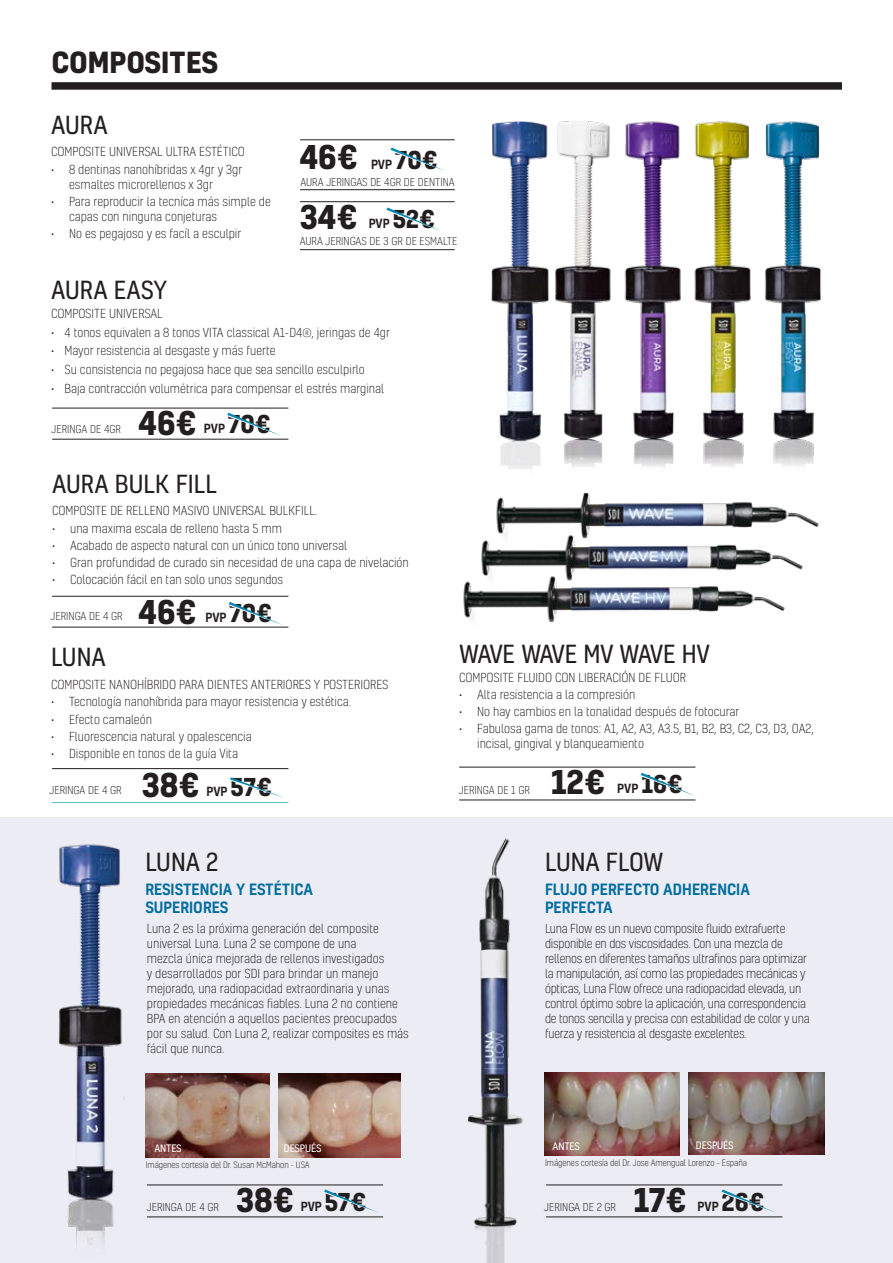
<style>
.page{position:relative;width:893px;height:1263px;background:#fff}
.page>*{position:absolute;margin:0;border:0;box-sizing:border-box;transform-origin:0 0}
.t1{font:700 31.5px "Kelson";color:#231f20}
.t2{font:700 28.05px "Kelson";color:#231f20}
.t3{font:24px "Kelson";color:#231f20}
.t4{font:24px "Kelson";letter-spacing:-.075em;color:#231f20}
.t5{font:500 15px/18px "Kelson";color:#006d9e}
.t6{font:500 12.15px "Kelson";color:#231f20}
.t7{font:300 12px/15px "Kelson";color:#231f20}
.t8{font:300 12px/15px "Kelson";letter-spacing:-.02em;color:#231f20}
.t9{font:300 10.5px "Kelson";color:#231f20}
.t10{font:9.9px "Kelson";letter-spacing:-.01em;color:#fff}
.t11{font:300 8.55px "Kelson";letter-spacing:-.01em;color:#231f20}
.s1{font-weight:700;font-size:23.7px}
</style>
<div class="page">
<div style="left:0;top:817px;width:893px;height:446px;background:#ececf4"></div>
<img style="left:563px;top:121px;width:259px;height:346px">
<img style="left:496px;top:492px;width:323px;height:39px">
<img style="left:481px;top:531px;width:322px;height:41px">
<img style="left:463px;top:572px;width:322px;height:51px">
<div style="left:52px;top:82px;width:790px;height:8px;background:#231f20"></div>
<img style="left:491px;top:121px;width:72px;height:348px">
<img style="left:468px;top:838px;width:55px;height:425px">
<img style="left:145px;top:1073px;width:124px;height:84px">
<img style="left:278px;top:1073px;width:122px;height:84px">
<img style="left:58px;top:844px;width:66px;height:402px">
<img style="left:544px;top:1073px;width:136px;height:82px">
<img style="left:689px;top:1072px;width:135px;height:82px">
<svg style="left:390px;top:148px;width:55px;height:23px"></svg>
<svg style="left:386px;top:207px;width:55px;height:24px"></svg>
<svg style="left:230px;top:777px;width:54px;height:21px"></svg>
<svg style="left:641px;top:773px;width:54px;height:23px"></svg>
<svg style="left:324px;top:1189px;width:54px;height:24px"></svg>
<svg style="left:722px;top:1189px;width:54px;height:24px"></svg>
<hr style="left:300px;top:140px;width:155px;height:1px;background:#231f20">
<hr style="left:300px;top:201px;width:155px;height:1px;background:#231f20">
<svg style="left:227px;top:413px;width:54px;height:23px"></svg>
<hr style="left:52px;top:408px;width:236px;height:1px;background:#231f20">
<hr style="left:52px;top:439px;width:236px;height:1px;background:#231f20">
<svg style="left:229px;top:602px;width:54px;height:23px"></svg>
<hr style="left:52px;top:596px;width:236px;height:1px;background:#231f20">
<hr style="left:52px;top:627px;width:236px;height:1px;background:#231f20">
<hr style="left:300px;top:189px;width:155px;height:1px;background:#231f20">
<hr style="left:300px;top:249px;width:155px;height:1px;background:#231f20">
<hr style="left:52px;top:768px;width:236px;height:1px;background:#231f20">
<hr style="left:459px;top:767px;width:236px;height:1px;background:#231f20">
<hr style="left:147px;top:1185px;width:236px;height:1px;background:#231f20">
<hr style="left:147px;top:1216px;width:236px;height:1px;background:#231f20">
<hr style="left:546px;top:1216px;width:236px;height:1px;background:#231f20">
<hr style="left:546px;top:1185px;width:236px;height:1px;background:#231f20">
<hr style="left:459px;top:800px;width:236px;height:1px;background:#231f20">
<hr style="left:52px;top:802px;width:236px;height:1px;background:#54c3c1">
<h2 class="t2" style="left:52px;top:42px;width:168px">COMPOSITES</h2>
<h3 class="t3" style="left:51px;top:109px;width:58px">AURA</h3>
<p class="t7" style="left:51px;top:144px;width:195px">COMPOSITE UNIVERSAL ULTRA ESTÉTICO</p>
<p class="t7" style="left:69px;top:161px;width:175px;text-indent:-18px">• 8 dentinas nanohíbridas x 4gr y 3gr esmaltes microrellenos x 3gr</p>
<p class="t7" style="left:69px;top:193px;width:203px;text-indent:-18px">• Para reproducir la tecníca más simple de capas con ninguna conjeturas</p>
<p class="t7" style="left:51px;top:226px;width:192px">• No es pegajoso y es facíl a esculpir</p>
<h1 class="t1" style="left:300px;top:134px;width:60px">46€</h1>
<p class="t9" style="left:300px;top:176px;width:156px">AURA JERINGAS DE 4GR DE DENTINA</p>
<p class="t6" style="left:371px;top:156px;width:68px">PVP <span class="s1">70€</span></p>
<h1 class="t1" style="left:300px;top:195px;width:59px">34€</h1>
<p class="t9" style="left:300px;top:234px;width:159px">AURA JERINGAS DE 3 GR DE ESMALTE</p>
<p class="t6" style="left:369px;top:215px;width:68px">PVP <span class="s1">52€</span></p>
<h3 class="t3" style="left:51px;top:274px;width:118px">AURA EASY</h3>
<p class="t7" style="left:51px;top:306px;width:113px">COMPOSITE UNIVERSAL</p>
<p class="t7" style="left:51px;top:324px;width:340px">• 4 tonos equivalen a 8 tonos VITA classical A1-D4®, jeringas de 4gr</p>
<p class="t7" style="left:51px;top:343px;width:226px">• Mayor resistencia al desgaste y más fuerte</p>
<p class="t7" style="left:51px;top:362px;width:315px">• Su consistencia no pegajosa hace que sea sencillo esculpirlo</p>
<p class="t7" style="left:51px;top:380px;width:335px">• Baja contracción volumétrica para compensar el estrés marginal</p>
<p class="t9" style="left:52px;top:422px;width:71px">JERINGA DE 4GR</p>
<h1 class="t1" style="left:139px;top:401px;width:60px">46€</h1>
<p class="t6" style="left:204px;top:420px;width:68px">PVP <span class="s1">70€</span></p>
<h3 class="t3" style="left:52px;top:468px;width:167px">AURA BULK FILL</h3>
<p class="t7" style="left:52px;top:503px;width:267px">COMPOSITE DE RELLENO MASIVO UNIVERSAL BULKFILL.</p>
<p class="t7" style="left:52px;top:520px;width:231px">• una maxima escala de relleno hasta 5 mm</p>
<p class="t7" style="left:52px;top:537px;width:297px">• Acabado de aspecto natural con un único tono universal</p>
<p class="t7" style="left:52px;top:555px;width:358px">• Gran profundidad de curado sin necesidad de una capa de nivelación</p>
<p class="t7" style="left:52px;top:572px;width:232px">• Colocación fácil en tan solo unos segundos</p>
<p class="t9" style="left:51px;top:609px;width:74px">JERINGA DE 4 GR</p>
<h1 class="t1" style="left:139px;top:589px;width:60px">46€</h1>
<p class="t6" style="left:205px;top:609px;width:68px">PVP <span class="s1">70€</span></p>
<h3 class="t3" style="left:51px;top:641px;width:56px">LUNA</h3>
<p class="t7" style="left:51px;top:677px;width:339px">COMPOSITE NANOHÍBRIDO PARA DIENTES ANTERIORES Y POSTERIORES</p>
<p class="t7" style="left:51px;top:694px;width:302px">• Tecnología nanohíbrida para mayor resistencia y estética.</p>
<p class="t7" style="left:51px;top:711px;width:103px">• Efecto camaleón</p>
<p class="t7" style="left:51px;top:728px;width:202px">• Fluorescencia natural y opalescencia</p>
<p class="t7" style="left:51px;top:746px;width:189px">• Disponible en tonos de la guía Vita</p>
<h3 class="t4" style="left:459px;top:638px;width:252px">WAVE WAVE MV WAVE HV</h3>
<p class="t7" style="left:459px;top:670px;width:228px">COMPOSITE FLUIDO CON LIBERACIÓN DE FLUOR</p>
<p class="t7" style="left:459px;top:687px;width:178px">• Alta resistencia a la compresión</p>
<p class="t7" style="left:459px;top:704px;width:282px">• No hay cambios en la tonalidad después de fotocurar</p>
<p class="t7" style="left:477px;top:721px;width:338px;text-indent:-18px">• Fabulosa gama de tonos: A1, A2, A3, A3.5, B1, B2, B3, C2, C3, D3, OA2, incisal, gingival y blanqueamiento</p>
<p class="t9" style="left:50px;top:783px;width:74px">JERINGA DE 4 GR</p>
<h1 class="t1" style="left:142px;top:762px;width:59px">38€</h1>
<p class="t6" style="left:206px;top:783px;width:67px">PVP <span class="s1">57€</span></p>
<p class="t9" style="left:459px;top:783px;width:73px">JERINGA DE 1 GR</p>
<h1 class="t1" style="left:551px;top:760px;width:56px">12€</h1>
<p class="t6" style="left:617px;top:780px;width:67px">PVP <span class="s1">16€</span></p>
<h3 class="t3" style="left:145px;top:846px;width:75px">LUNA 2</h3>
<h3 class="t3" style="left:545px;top:846px;width:120px">LUNA FLOW</h3>
<p class="t5" style="left:145px;top:879px;width:169px">RESISTENCIA Y ESTÉTICA<br>SUPERIORES</p>
<p class="t5" style="left:545px;top:879px;width:206px">FLUJO PERFECTO ADHERENCIA<br>PERFECTA</p>
<p class="t7" style="left:147px;top:921px;width:264px">Luna 2 es la próxima generación del composite universal Luna. Luna 2 se compone de una<br>mezcla única mejorada de rellenos investigados<br>y desarrollados por SDI para brindar un manejo mejorado, una radiopacidad extraordinaria y unas propiedades mecánicas fiables. Luna 2 no contiene BPA en atención a aquellos pacientes preocupados por su salud. Con Luna 2, realizar composites es más fácil que nunca.</p>
<p class="t8" style="left:545px;top:921px;width:266px">Luna Flow es un nuevo composite fluido extrafuerte disponible en dos viscosidades. Con una mezcla de rellenos en diferentes tamaños ultrafinos para optimizar la manipulación, así como las propiedades mecánicas y ópticas, Luna Flow ofrece una radiopacidad elevada, un control óptimo sobre la aplicación, una correspondencia de tonos sencilla y precisa con estabilidad de color y una fuerza y resistencia al desgaste excelentes.</p>
<p class="t10" style="left:154px;top:1141px;width:29px">ANTES</p>
<p class="t10" style="left:284px;top:1141px;width:39px">DESPUÉS</p>
<p class="t11" style="left:146px;top:1160px;width:165px">Imágenes cortesía del Dr. Susan McMahon - USA</p>
<p class="t10" style="left:553px;top:1139px;width:29px">ANTES</p>
<p class="t10" style="left:696px;top:1138px;width:39px">DESPUÉS</p>
<p class="t11" style="left:545px;top:1157px;width:203px">Imágenes cortesía del Dr. Jose Amengual Lorenzo – España</p>
<p class="t9" style="left:147px;top:1200px;width:74px">JERINGA DE 4 GR</p>
<h1 class="t1" style="left:236px;top:1178px;width:59px">38€</h1>
<p class="t6" style="left:301px;top:1198px;width:67px">PVP <span class="s1">57€</span></p>
<p class="t9" style="left:544px;top:1200px;width:73px">JERINGA DE 2 GR</p>
<h1 class="t1" style="left:634px;top:1178px;width:55px">17€</h1>
<p class="t6" style="left:698px;top:1198px;width:69px">PVP <span class="s1">26€</span></p>
</div>
